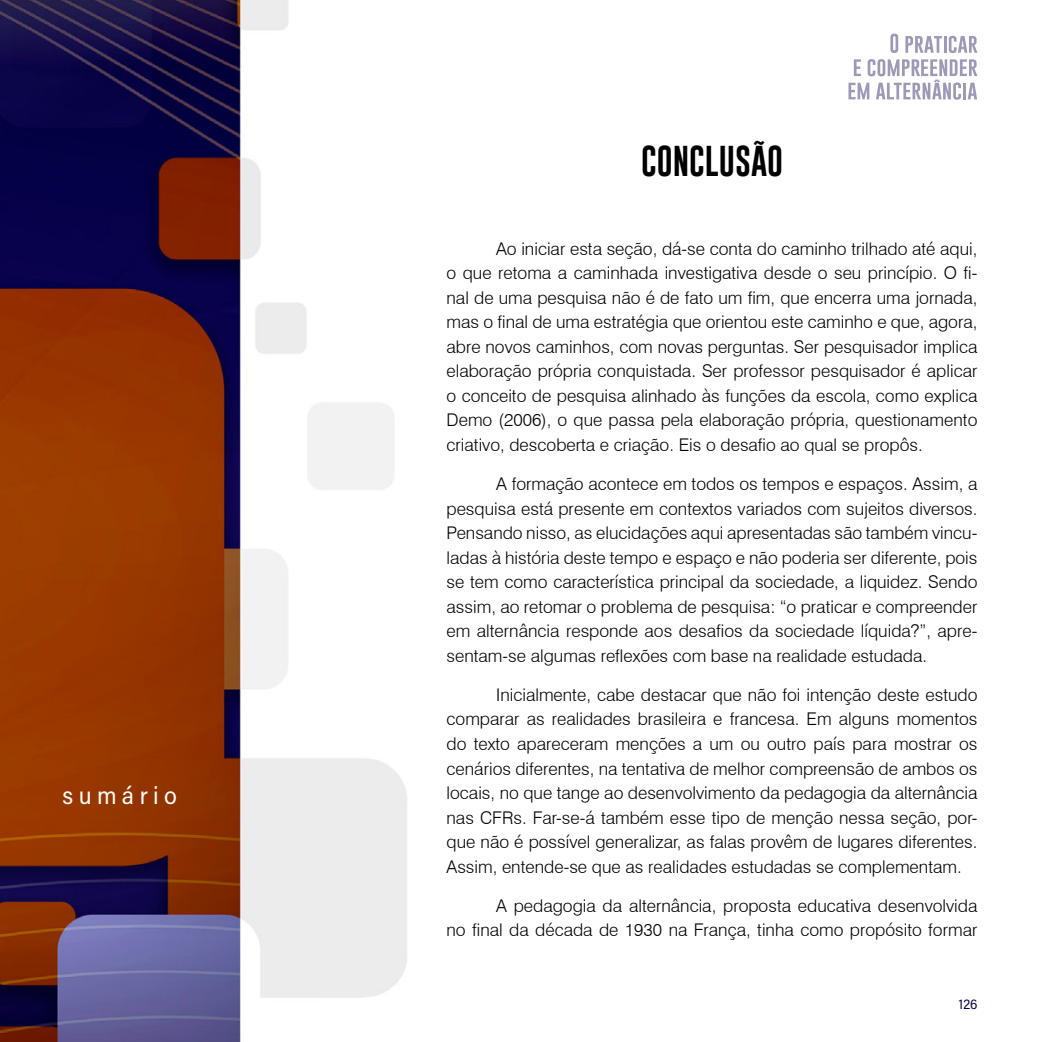
<style>
.page{position:relative;width:1042px;height:1042px;background:#fff}
.page>*{position:absolute;margin:0;border:0;box-sizing:border-box;transform-origin:0 0}
.t1{font:31.5px "Gobold";color:#000}
.t2{font:24.5px "Acumin Variable Concept";letter-spacing:.22em;color:#fff}
.t3{font:300 17.5px/24.5px "Swiss 721 BT";color:#000;text-align:justify}
.t4{font:14px "Acumin Variable Concept";color:#07024b}
</style>
<div class="page">
<img style="left:0;top:0;width:407px;height:1042px">
<svg style="left:890px;top:34px;width:8px;height:19px"></svg>
<svg style="left:905px;top:36px;width:37px;height:17px"></svg>
<hr style="left:943px;top:36px;width:3px;height:17px;background:#07024b">
<svg style="left:949px;top:36px;width:28px;height:17px"></svg>
<svg style="left:848px;top:59px;width:129px;height:41px"></svg>
<h2 class="t2" style="left:63px;top:778px;width:116px">sumário</h2>
<h1 class="t1" style="left:641px;top:140px;width:143px">CONCLUSÃO</h1>
<p class="t3" style="left:446px;top:236px;width:532px;text-indent:50px">Ao iniciar esta seção, dá-se conta do caminho trilhado até aqui, o que retoma a caminhada investigativa desde o seu princípio. O fi&shy;nal de uma pesquisa não é de fato um fim, que encerra uma jornada, mas o final de uma estratégia que orientou este caminho e que, agora, abre novos caminhos, com novas perguntas. Ser pesquisador implica elaboração própria conquistada. Ser professor pesquisador é aplicar o conceito de pesquisa alinhado às funções da escola, como explica Demo (2006), o que passa pela elaboração própria, questionamento criativo, descoberta e criação. Eis o desafio ao qual se propôs.</p>
<p class="t3" style="left:446px;top:471px;width:532px;text-indent:50px">A formação acontece em todos os tempos e espaços. Assim, a pesquisa está presente em contextos variados com sujeitos diversos.<br>Pensando nisso, as elucidações aqui apresentadas são também vincu&shy;ladas à história deste tempo e espaço e não poderia ser diferente, pois se tem como característica principal da sociedade, a liquidez. Sendo assim, ao retomar o problema de pesquisa: “o praticar e compreender em alternância responde aos desafios da sociedade líquida?”, apre&shy;sentam-se algumas reflexões com base na realidade estudada.</p>
<p class="t3" style="left:446px;top:682px;width:532px;text-indent:50px">Inicialmente, cabe destacar que não foi intenção deste estudo comparar as realidades brasileira e francesa. Em alguns momentos do texto apareceram menções a um ou outro país para mostrar os cenários diferentes, na tentativa de melhor compreensão de ambos os locais, no que tange ao desenvolvimento da pedagogia da alternância nas CFRs. Far-se-á também esse tipo de menção nessa seção, por&shy;que não é possível generalizar, as falas provêm de lugares diferentes.<br>Assim, entende-se que as realidades estudadas se complementam.</p>
<p class="t3" style="left:446px;top:893px;width:532px;text-align:right">A pedagogia da alternância, proposta educativa desenvolvida<br>no final da década de 1930 na França, tinha como propósito formar</p>
<p class="t4" style="left:959px;top:994px;width:20px">126</p>
</div>
